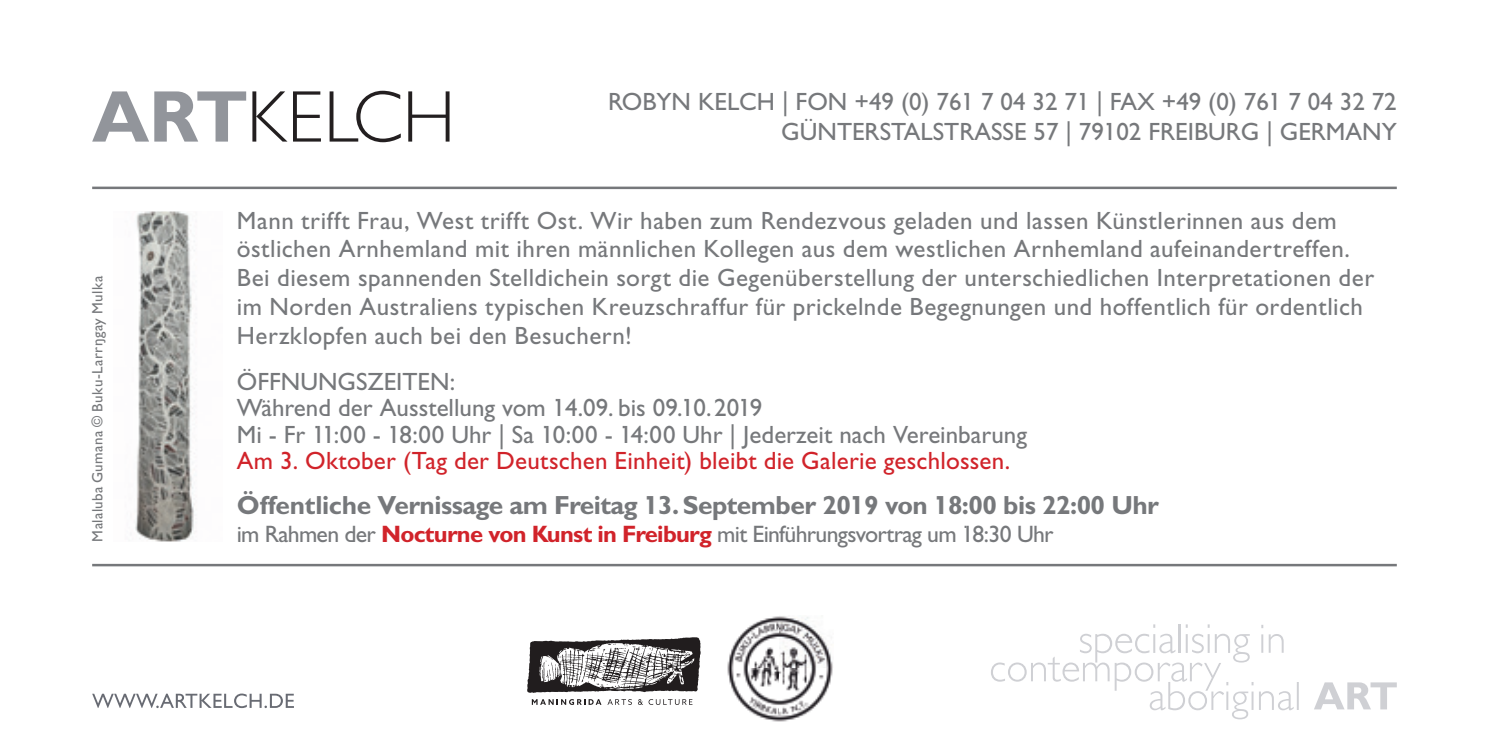
<style>
.page{position:relative;width:1489px;height:745px;background:#fff}
.page>*{position:absolute;margin:0;border:0;box-sizing:border-box;transform-origin:0 0}
.t1{font:700 26.25px "ARTKELCH Gill Sans Std";letter-spacing:-.02em;color:#76787b}
.t2{font:25px/28.8px "ARTKELCH Gill Sans Std";letter-spacing:.015em;color:#76787b}
.t3{font:25px "ARTKELCH Gill Sans Std";letter-spacing:.01em;color:#d1232a}
.t4{font:23.75px "ARTKELCH Gill Sans Std";letter-spacing:-.03em;color:#76787b}
.t5{font:15px "ARTKELCH Gill Sans Std";letter-spacing:.02em;color:#76787b}
.s1{font-weight:700;color:#d1232a}
</style>
<div class="page">
<svg style="left:252px;top:91px;width:35px;height:50px"></svg>
<svg style="left:293px;top:91px;width:28px;height:50px"></svg>
<svg style="left:329px;top:91px;width:72px;height:51px"></svg>
<svg style="left:408px;top:91px;width:41px;height:50px"></svg>
<svg style="left:92px;top:91px;width:154px;height:50px"></svg>
<hr style="left:92px;top:186px;width:1304px;height:3px;background:#76787b">
<hr style="left:92px;top:563px;width:1304px;height:3px;background:#76787b">
<hr style="left:1296px;top:681px;width:2px;height:28px;background:#cfd0d4">
<svg style="left:1314px;top:682px;width:82px;height:27px"></svg>
<hr style="left:1178px;top:624px;width:2px;height:28px;background:#cfd0d4">
<svg style="left:991px;top:633px;width:302px;height:86px"></svg>
<svg style="left:92px;top:693px;width:202px;height:14px"></svg>
<img style="left:135px;top:211px;width:61px;height:330px">
<svg style="left:532px;top:699px;width:69px;height:5px"></svg>
<svg style="left:608px;top:699px;width:24px;height:5px"></svg>
<svg style="left:638px;top:699px;width:54px;height:5px"></svg>
<svg style="left:527px;top:637px;width:173px;height:55px"></svg>
<img style="left:727px;top:616px;width:106px;height:105px">
<p class="t5" style="left:89px;top:541px;width:267px;rotate:-90deg">Malaluba Gumana © Buku-Larrŋgay Mulka</p>
<p class="t2" style="left:608px;top:87px;width:790px;line-height:30px;text-align:right">ROBYN KELCH | FON +49 (0) 761 7 04 32 71 | FAX +49 (0) 761 7 04 32 72<br>GÜNTERSTALSTRASSE 57 | 79102 FREIBURG | GERMANY</p>
<p class="t2" style="left:237px;top:206px;width:1138px">Mann trifft Frau, West trifft Ost. Wir haben zum Rendezvous geladen und lassen Künstlerinnen aus dem östlichen Arnhemland mit ihren männlichen Kollegen aus dem westlichen Arnhemland aufeinandertreffen.<br>Bei diesem spannenden Stelldichein sorgt die Gegenüberstellung der unterschiedlichen Interpretationen der im Norden Australiens typischen Kreuzschraffur für prickelnde Begegnungen und hoffentlich für ordentlich Herzklopfen auch bei den Besuchern!</p>
<p class="t2" style="left:237px;top:368px;width:791px;line-height:26.2px">ÖFFNUNGSZEITEN:<br>Während der Ausstellung vom 14.09. bis 09.10.2019<br>Mi - Fr 11:00 - 18:00 Uhr | Sa 10:00 - 14:00 Uhr | Jederzeit nach Vereinbarung</p>
<p class="t3" style="left:237px;top:446px;width:774px">Am 3. Oktober (Tag der Deutschen Einheit) bleibt die Galerie geschlossen.</p>
<p class="t1" style="left:237px;top:489px;width:923px">Öffentliche Vernissage am Freitag 13. September 2019 von 18:00 bis 22:00 Uhr</p>
<p class="t4" style="left:237px;top:519px;width:818px">im Rahmen der <span class="s1">Nocturne von Kunst in Freiburg</span> mit Einführungsvortrag um 18:30 Uhr</p>
</div>
